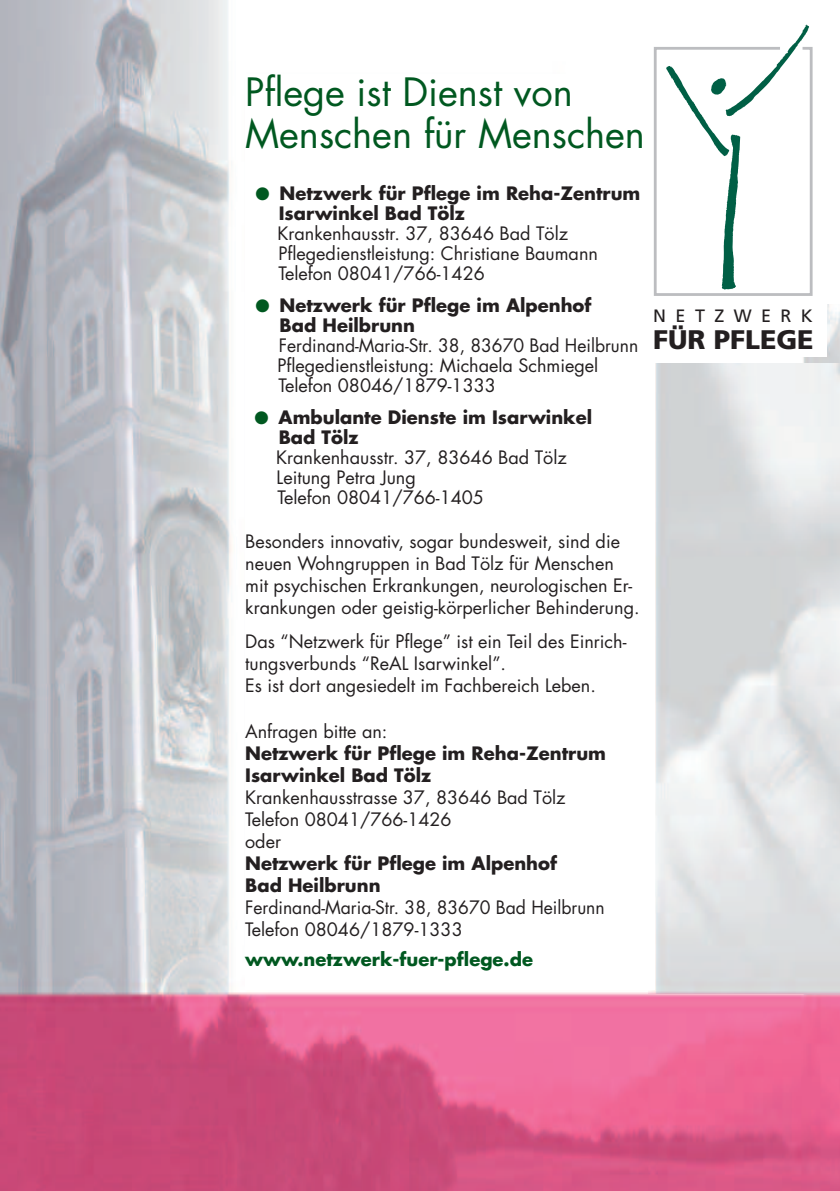
<style>
.page{position:relative;width:840px;height:1191px;background:#fff}
.page>*{position:absolute;margin:0;border:0;box-sizing:border-box;transform-origin:0 0}
.t1{font:38px/42px "Futura";color:#005820}
.t2{font:900 26.8px "Frutiger";color:#231f20}
.t3{font:18px/22px "Futura";color:#231f20}
.t4{font:700 18px/20px "Futura";color:#231f20}
.t5{font:700 18px "Futura";color:#005820}
.t6{font:18px "Frutiger";letter-spacing:.525em;color:#231f20}
.s1{color:#005820}
</style>
<div class="page">
<img style="left:0;top:0;width:839px;height:1191px">
<img style="left:648px;top:364px;width:191px;height:629px">
<div style="left:245px;top:74px;width:409px;height:915px;background:#fff"></div>
<div style="left:652px;top:19px;width:187px;height:285px;background:#fff"></div>
<svg style="left:653px;top:45px;width:159px;height:251px"></svg>
<div style="left:653px;top:302px;width:173px;height:54px;background:#fff"></div>
<h1 class="t1" style="left:245px;top:74px;width:401px">Pflege ist Dienst von<br>Menschen für Menschen</h1>
<p class="t4" style="left:279px;top:185px;width:363px;text-indent:-23px"><span class="s1">●</span> Netzwerk für Pflege im Reha-Zentrum<br>Isarwinkel Bad Tölz</p>
<p class="t3" style="left:277px;top:225px;width:322px;line-height:20px">Krankenhausstr. 37, 83646 Bad Tölz<br>Pflegedienstleistung: Christiane Baumann<br>Telefon 08041/766-1426</p>
<p class="t4" style="left:279px;top:297px;width:313px;text-indent:-24px"><span class="s1">●</span> Netzwerk für Pflege im Alpenhof<br>Bad Heilbrunn</p>
<p class="t3" style="left:277px;top:337px;width:362px;line-height:20px">Ferdinand-Maria-Str. 38, 83670 Bad Heilbrunn<br>Pflegedienstleistung: Michaela Schmiegel<br>Telefon 08046/1879-1333</p>
<p class="t4" style="left:278px;top:409px;width:315px;text-indent:-24px"><span class="s1">●</span> Ambulante Dienste im Isarwinkel<br>Bad Tölz</p>
<p class="t3" style="left:276px;top:449px;width:292px;line-height:20px">Krankenhausstr. 37, 83646 Bad Tölz<br>Leitung Petra Jung<br>Telefon 08041/766-1405</p>
<p class="t3" style="left:245px;top:532px;width:396px">Besonders innovativ, sogar bundesweit, sind die neuen Wohngruppen in Bad Tölz für Menschen mit psychischen Erkrankungen, neurologischen Er&shy;krankungen oder geistig-körperlicher Behinderung.</p>
<p class="t3" style="left:245px;top:632px;width:382px">Das “Netzwerk für Pflege” ist ein Teil des Einrich&shy;tungsverbunds “ReAL Isarwinkel”.<br>Es ist dort angesiedelt im Fachbereich Leben.</p>
<p class="t3" style="left:245px;top:722px;width:144px">Anfragen bitte an:</p>
<p class="t4" style="left:245px;top:744px;width:362px;line-height:22px">Netzwerk für Pflege im Reha-Zentrum<br>Isarwinkel Bad Tölz</p>
<p class="t3" style="left:245px;top:788px;width:322px">Krankenhausstrasse 37, 83646 Bad Tölz<br>Telefon 08041/766-1426<br>oder</p>
<p class="t4" style="left:245px;top:854px;width:313px;line-height:22px">Netzwerk für Pflege im Alpenhof<br>Bad Heilbrunn</p>
<p class="t3" style="left:245px;top:898px;width:361px">Ferdinand-Maria-Str. 38, 83670 Bad Heilbrunn<br>Telefon 08046/1879-1333</p>
<p class="t5" style="left:245px;top:951px;width:289px">www.netzwerk-fuer-pflege.de</p>
<p class="t6" style="left:653px;top:309px;width:161px">NETZWERK</p>
<h2 class="t2" style="left:653px;top:329px;width:162px">FÜR PFLEGE</h2>
</div>
